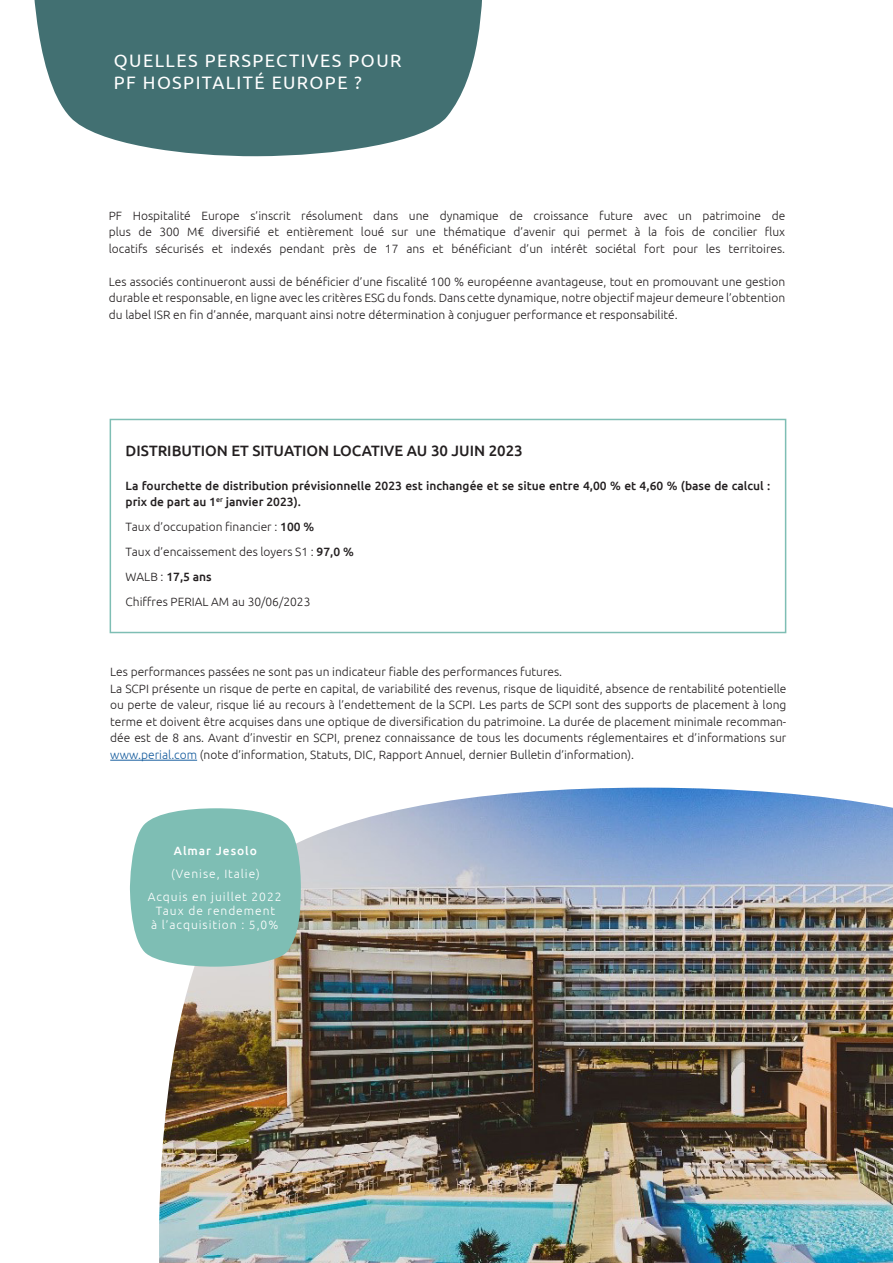
<style>
.page{position:relative;width:893px;height:1263px;background:#fff}
.page>*{position:absolute;margin:0;border:0;box-sizing:border-box;transform-origin:0 0}
.t1{font:18px "Ubuntu";letter-spacing:.08em;color:#fff}
.t2{font:500 15px "Ubuntu";color:#231f20}
.t3{font:300 12px/16.5px "Ubuntu";color:#231f20;text-align:justify}
.t4{font:500 12px/16.5px "Ubuntu";color:#231f20}
.t5{font:300 12px/14.4px "Ubuntu";letter-spacing:.08em;color:#fff;text-align:center}
.t6{font:500 12px "Ubuntu";letter-spacing:.08em;color:#fff}
.s1{font-weight:500}
.s2{font-weight:300}
.s3{color:#175d9e}
</style>
<div class="page">
<svg style="left:34px;top:0;width:448px;height:157px;background:#5c8385"></svg>
<div style="left:110px;top:419px;width:676px;height:214px;border:2px solid #7ebeb4"></div>
<img style="left:159px;top:788px;width:734px;height:475px">
<svg style="left:130px;top:808px;width:172px;height:159px;background:#8ac2b9"></svg>
<hr style="left:110px;top:760px;width:87px;height:1px;background:#175d9e">
<p class="t1" style="left:114px;top:50px;width:289px">QUELLES PERSPECTIVES POUR</p>
<p class="t1" style="left:114px;top:72px;width:250px">PF HOSPITALITÉ EUROPE ?</p>
<p class="t3" style="left:109px;top:207px;width:678px">PF Hospitalité Europe s’inscrit résolument dans une dynamique de croissance future avec un patrimoine de plus de 300 M€ diversifié et entièrement loué sur une thématique d’avenir qui permet à la fois de concilier flux locatifs sécurisés et indexés pendant près de 17 ans et bénéficiant d’un intérêt sociétal fort pour les territoires.</p>
<p class="t3" style="left:109px;top:273px;width:678px">Les associés continueront aussi de bénéficier d’une fiscalité 100 % européenne avantageuse, tout en promouvant une gestion durable et responsable, en ligne avec les critères ESG du fonds. Dans cette dynamique, notre objectif majeur demeure l’obtention du label ISR en fin d’année, marquant ainsi notre détermination à conjuguer performance et responsabilité.</p>
<p class="t2" style="left:126px;top:441px;width:399px">DISTRIBUTION ET SITUATION LOCATIVE AU 30 JUIN 2023</p>
<p class="t4" style="left:126px;top:477px;width:646px">La fourchette de distribution prévisionnelle 2023 est inchangée et se situe entre 4,00 % et 4,60 % (base de calcul : prix de part au 1<sup>er</sup> janvier 2023).</p>
<p class="t3" style="left:126px;top:518px;width:190px">Taux d’occupation financier : <span class="s1">100 %</span></p>
<p class="t3" style="left:126px;top:543px;width:230px">Taux d’encaissement des loyers S1 : <span class="s1">97,0 %</span></p>
<p class="t4" style="left:126px;top:568px;width:88px"><span class="s2">WALB :</span> 17,5 ans</p>
<p class="t3" style="left:126px;top:593px;width:186px">Chiffres PERIAL AM au 30/06/2023</p>
<p class="t3" style="left:110px;top:664px;width:453px">Les performances passées ne sont pas un indicateur fiable des performances futures.</p>
<p class="t3" style="left:110px;top:680px;width:678px">La SCPI présente un risque de perte en capital, de variabilité des revenus, risque de liquidité, absence de rentabilité potentielle ou perte de valeur, risque lié au recours à l’endettement de la SCPI. Les parts de SCPI sont des supports de placement à long terme et doivent être acquises dans une optique de diversification du patrimoine. La durée de placement minimale recomman&shy;dée est de 8 ans. Avant d’investir en SCPI, prenez connaissance de tous les documents réglementaires et d’informations sur <span class="s3">www.perial.com</span> (note d’information, Statuts, DIC, Rapport Annuel, dernier Bulletin d’information).</p>
<p class="t6" style="left:174px;top:843px;width:85px">Almar Jesolo</p>
<p class="t5" style="left:171px;top:866px;width:90px">(Venise, Italie)</p>
<p class="t5" style="left:148px;top:889px;width:135px">Acquis en juillet 2022<br>Taux de rendement<br>à l’acquisition : 5,0%</p>
</div>
